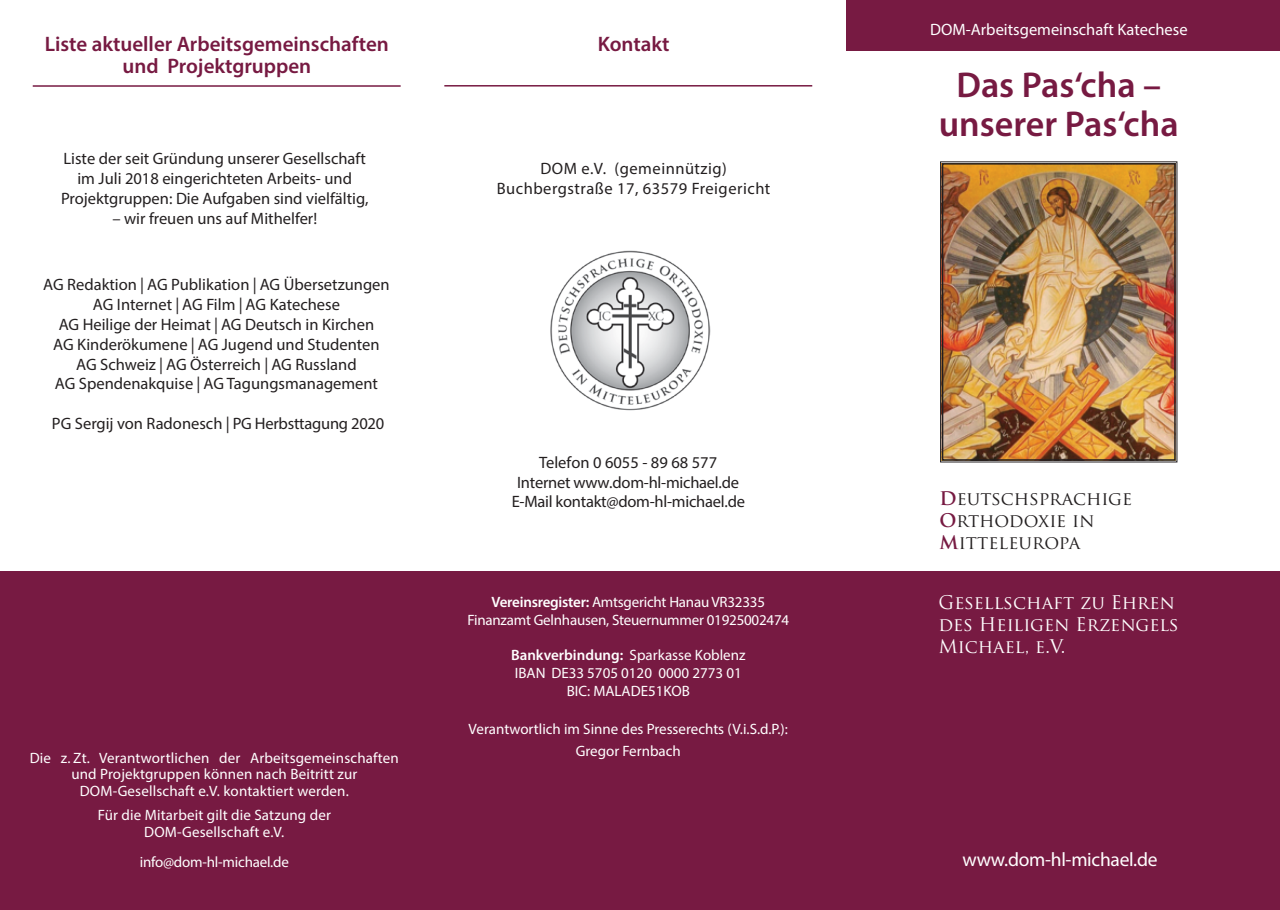
<style>
.page{position:relative;width:1280px;height:910px;background:#fff}
.page>*{position:absolute;margin:0;border:0;box-sizing:border-box;transform-origin:0 0}
.t1{font:600 36px/38.8px "Myriad Pro";color:#771a42;text-align:center}
.t2{font:600 21px/22.6px "Myriad Pro";color:#771a42;text-align:center}
.t3{font:19.5px "Myriad Pro";letter-spacing:-.015em;color:#fff}
.t4{font:18.3px/22px "Trajan Pro";color:#fff}
.t5{font:18.3px/22px "Trajan Pro";color:#231f20}
.t6{font:16.5px/19.8px "Myriad Pro";color:#231f20;text-align:center}
.t7{font:16.5px/19.8px "Myriad Pro";letter-spacing:.03em;color:#231f20;text-align:center}
.t8{font:16.5px "Myriad Pro";color:#fff}
.t9{font:15px/18px "Myriad Pro";color:#fff;text-align:center}
.s1{font-weight:600}
.s2{font-weight:700;color:#771a42}
</style>
<div class="page">
<div style="left:0;top:571px;width:846px;height:339px;background:#771a42"></div>
<img style="left:551px;top:251px;width:159px;height:160px">
<hr style="left:444px;top:85px;width:368px;height:2px;background:#771a42">
<hr style="left:33px;top:85px;width:368px;height:2px;background:#771a42">
<div style="left:842px;top:571px;width:438px;height:339px;background:#771a42"></div>
<div style="left:846px;top:0;width:434px;height:50px;background:#771a42"></div>
<img style="left:940px;top:161px;width:237px;height:301px">
<div style="left:942px;top:163px;width:234px;height:298px;border:2px solid #231f20"></div>
<p class="t2" style="left:45px;top:32px;width:346px">Liste aktueller Arbeitsgemeinschaften und Projektgruppen</p>
<p class="t6" style="left:61px;top:149px;width:309px">Liste der seit Gründung unserer Gesellschaft im Juli 2018 eingerichteten Arbeits- und<br>Projektgruppen: Die Aufgaben sind vielfältig,</p>
<p class="t6" style="left:112px;top:208px;width:206px">– wir freuen uns auf Mithelfer!</p>
<p class="t6" style="left:43px;top:275px;width:348px">AG Redaktion | AG Publikation | AG Übersetzungen AG Internet | AG Film | AG Katechese<br>AG Heilige der Heimat | AG Deutsch in Kirchen<br>AG Kinderökumene | AG Jugend und Studenten AG Schweiz | AG Österreich | AG Russland<br>AG Spendenakquise | AG Tagungsmanagement</p>
<p class="t6" style="left:52px;top:413px;width:334px">PG Sergij von Radonesch | PG Herbsttagung 2020</p>
<p class="t9" style="left:30px;top:750px;width:371px;line-height:16.2px">Die z. Zt. Verantwortlichen der Arbeitsgemeinschaften und Projektgruppen können nach Beitritt zur<br>DOM-Gesellschaft e.V. kontaktiert werden.</p>
<p class="t9" style="left:98px;top:807px;width:235px;line-height:16.2px">Für die Mitarbeit gilt die Satzung der<br>DOM-Gesellschaft e.V.</p>
<p class="t9" style="left:140px;top:852px;width:151px">info@dom-hl-michael.de</p>
<p class="t2" style="left:598px;top:32px;width:73px">Kontakt</p>
<p class="t7" style="left:497px;top:158px;width:275px">DOM e.V. (gemeinnützig)<br>Buchbergstraße 17, 63579 Freigericht</p>
<p class="t6" style="left:512px;top:453px;width:235px">Telefon 0 6055 - 89 68 577<br>Internet www.dom-hl-michael.de<br>E-Mail kontakt@dom-hl-michael.de</p>
<p class="t9" style="left:467px;top:592px;width:323px"><span class="s1">Vereinsregister:</span> Amtsgericht Hanau VR32335<br>Finanzamt Gelnhausen, Steuernummer 01925002474</p>
<p class="t9" style="left:511px;top:645px;width:236px"><span class="s1">Bankverbindung:</span> Sparkasse Koblenz<br>IBAN DE33 5705 0120 0000 2773 01<br>BIC: MALADE51KOB</p>
<p class="t9" style="left:469px;top:717px;width:321px;line-height:22.2px">Verantwortlich im Sinne des Presserechts (V.i.S.d.P.):<br>Gregor Fernbach</p>
<p class="t8" style="left:930px;top:20px;width:259px">DOM-Arbeitsgemeinschaft Katechese</p>
<h1 class="t1" style="left:939px;top:65px;width:241px">Das Pas‘cha – unserer Pas‘cha</h1>
<p class="t5" style="left:939px;top:487px;width:194px"><span class="s2">D</span>eutschsprachige<br><span class="s2">O</span>rthodoxie in<br><span class="s2">M</span>itteleuropa</p>
<p class="t4" style="left:938px;top:591px;width:242px">Gesellschaft zu Ehren des Heiligen Erzengels<br>Michael, e.V.</p>
<p class="t3" style="left:962px;top:847px;width:197px">www.dom-hl-michael.de</p>
</div>
